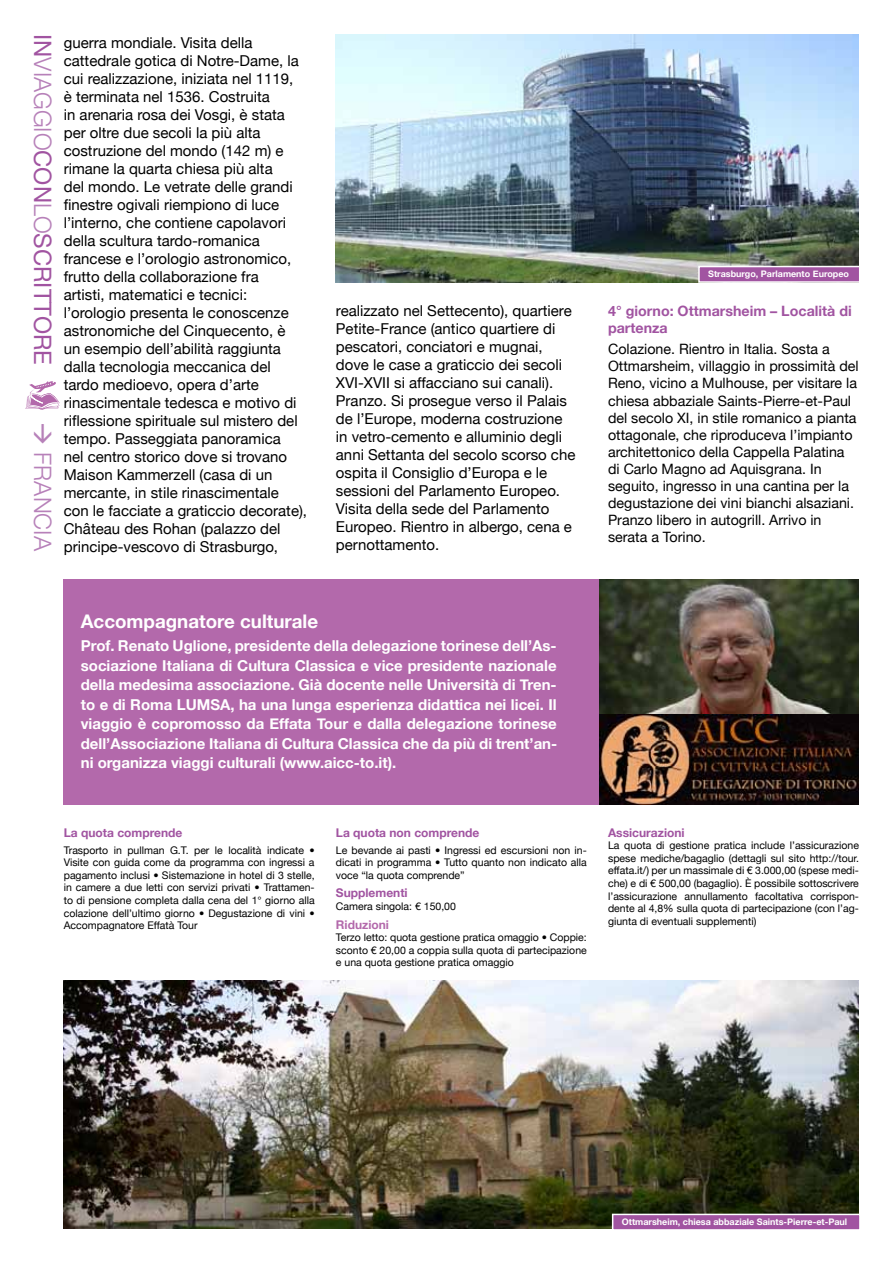
<style>
.page{position:relative;width:893px;height:1263px;background:#fff}
.page>*{position:absolute;margin:0;border:0;box-sizing:border-box;transform-origin:0 0}
.t1{font:24px "Helvetica Neue";color:#a154a1}
.t2{font:300 24px "Helvetica Neue";color:#b781b9}
.t3{font:700 18.75px "Helvetica Neue";color:#fff}
.t4{font:15px/18px "Helvetica Neue";color:#000}
.t5{font:700 15px/19.5px "Helvetica Neue";color:#fff;text-align:justify}
.t6{font:14.25px/17.1px "Helvetica Neue";color:#000}
.t7{font:700 14.25px/17.1px "Helvetica Neue";color:#a154a1}
.t8{font:700 12px "Helvetica Neue";color:#a154a1}
.t9{font:700 12px "Helvetica Neue";color:#b369ab}
.t10{font:10.5px/12.6px "Helvetica Neue";color:#000;text-align:justify}
.t11{font:700 9px "Helvetica Neue";color:#fff}
.s1{font-weight:300;color:#b781b9}
</style>
<div class="page">
<div style="left:64px;top:579px;width:795px;height:226px;background:#b369ab"></div>
<img style="left:336px;top:34px;width:523px;height:249px">
<div style="left:699px;top:266px;width:161px;height:16px;background:#a154a1"></div>
<div style="left:698px;top:266px;width:162px;height:17px;border:2px solid #fff"></div>
<svg style="left:26px;top:381px;width:34px;height:29px"></svg>
<img style="left:599px;top:579px;width:260px;height:140px">
<img style="left:600px;top:715px;width:258px;height:90px">
<img style="left:64px;top:980px;width:795px;height:249px">
<div style="left:613px;top:1214px;width:247px;height:16px;background:#a154a1"></div>
<div style="left:612px;top:1214px;width:249px;height:17px;border:2px solid #fff"></div>
<h1 class="t1" style="left:57px;top:34px;width:330px;rotate:90deg">i n<span class="s1">viaggio</span>con<span class="s1">lo</span>scrittore</h1>
<h1 class="t2" style="left:57px;top:422px;width:128px;rotate:90deg">→ FRANCIA</h1>
<p class="t4" style="left:64px;top:34px;width:245px">guerra mondiale. Visita della cattedrale gotica di Notre-Dame, la cui realizzazione, iniziata nel 1119,<br>è terminata nel 1536. Costruita<br>in arenaria rosa dei Vosgi, è stata per oltre due secoli la più alta costruzione del mondo (142 m) e rimane la quarta chiesa più alta<br>del mondo. Le vetrate delle grandi finestre ogivali riempiono di luce l’interno, che contiene capolavori della scultura tardo-romanica francese e l’orologio astronomico, frutto della collaborazione fra<br>artisti, matematici e tecnici: l’orologio presenta le conoscenze astronomiche del Cinquecento, è<br>un esempio dell’abilità raggiunta dalla tecnologia meccanica del tardo medioevo, opera d’arte rinascimentale tedesca e motivo di riflessione spirituale sul mistero del tempo. Passeggiata panoramica<br>nel centro storico dove si trovano Maison Kammerzell (casa di un mercante, in stile rinascimentale con le facciate a graticcio decorate), Château des Rohan (palazzo del principe-vescovo di Strasburgo,</p>
<p class="t11" style="left:708px;top:268px;width:142px">Strasburgo, Parlamento Europeo</p>
<p class="t4" style="left:336px;top:302px;width:241px">realizzato nel Settecento), quartiere Petite-France (antico quartiere di pescatori, conciatori e mugnai, dove le case a graticcio dei secoli XVI-XVII si affacciano sui canali).<br>Pranzo. Si prosegue verso il Palais de l’Europe, moderna costruzione in vetro-cemento e alluminio degli anni Settanta del secolo scorso che ospita il Consiglio d’Europa e le sessioni del Parlamento Europeo.<br>Visita della sede del Parlamento Europeo. Rientro in albergo, cena e pernottamento.</p>
<p class="t7" style="left:608px;top:302px;width:245px">4° giorno: Ottmarsheim – Località di partenza</p>
<p class="t6" style="left:608px;top:340px;width:252px">Colazione. Rientro in Italia. Sosta a Ottmarsheim, villaggio in prossimità del Reno, vicino a Mulhouse, per visitare la chiesa abbaziale Saints-Pierre-et-Paul del secolo XI, in stile romanico a pianta ottagonale, che riproduceva l’impianto architettonico della Cappella Palatina di Carlo Magno ad Aquisgrana. In seguito, ingresso in una cantina per la degustazione dei vini bianchi alsaziani.<br>Pranzo libero in autogrill. Arrivo in serata a Torino.</p>
<p class="t3" style="left:81px;top:609px;width:239px">Accompagnatore culturale</p>
<p class="t5" style="left:81px;top:636px;width:478px">Prof. Renato Uglione, presidente della delegazione torinese dell’As&shy;sociazione Italiana di Cultura Classica e vice presidente nazionale della medesima associazione. Già docente nelle Università di Tren&shy;to e di Roma LUMSA, ha una lunga esperienza didattica nei licei. Il viaggio è copromosso da Effata Tour e dalla delegazione torinese dell’Associazione Italiana di Cultura Classica che da più di trent’an&shy;ni organizza viaggi culturali (www.aicc-to.it).</p>
<p class="t8" style="left:64px;top:825px;width:120px">La quota comprende</p>
<p class="t10" style="left:64px;top:843px;width:252px">Trasporto in pullman G.T. per le località indicate • Visite con guida come da programma con ingressi a pagamento inclusi • Sistemazione in hotel di 3 stelle, in camere a due letti con servizi privati • Trattamen&shy;to di pensione completa dalla cena del 1° giorno alla colazione dell’ultimo giorno • Degustazione di vini • Accompagnatore Effatà Tour</p>
<p class="t8" style="left:336px;top:825px;width:145px">La quota non comprende</p>
<p class="t10" style="left:336px;top:843px;width:252px">Le bevande ai pasti • Ingressi ed escursioni non in&shy;dicati in programma • Tutto quanto non indicato alla voce “la quota comprende”</p>
<p class="t8" style="left:336px;top:886px;width:73px">Supplementi</p>
<p class="t10" style="left:336px;top:900px;width:122px">Camera singola: € 150,00</p>
<p class="t9" style="left:336px;top:917px;width:55px">Riduzioni</p>
<p class="t10" style="left:336px;top:931px;width:252px">Terzo letto: quota gestione pratica omaggio • Coppie: sconto € 20,00 a coppia sulla quota di partecipazione e una quota gestione pratica omaggio</p>
<p class="t8" style="left:608px;top:825px;width:78px">Assicurazioni</p>
<p class="t10" style="left:608px;top:839px;width:252px">La quota di gestione pratica include l’assicurazione spese mediche/bagaglio (dettagli sul sito http://tour. effata.it/) per un massimale di € 3.000,00 (spese medi&shy;che) e di € 500,00 (bagaglio). È possibile sottoscrivere l’assicurazione annullamento facoltativa corrispon&shy;dente al 4,8% sulla quota di partecipazione (con l’ag&shy;giunta di eventuali supplementi)</p>
<p class="t11" style="left:622px;top:1216px;width:227px">Ottmarsheim, chiesa abbaziale Saints-Pierre-et-Paul</p>
</div>
